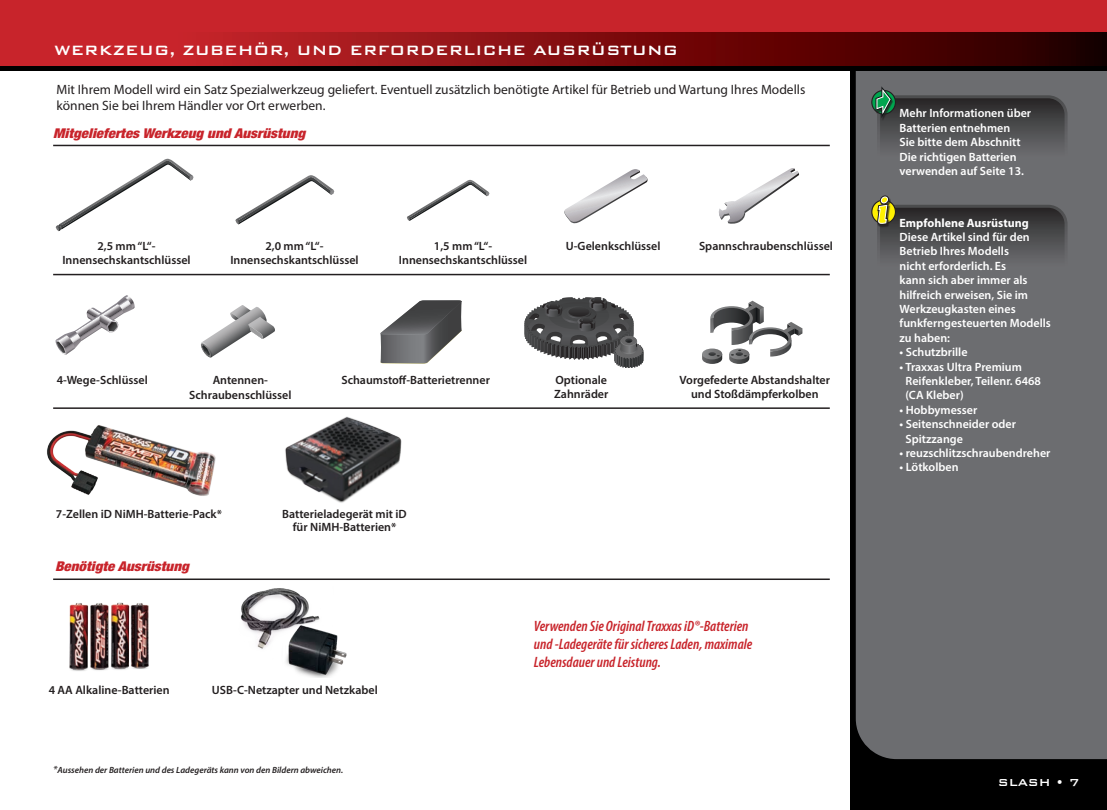
<style>
.page{position:relative;width:1107px;height:810px;background:#fff}
.page>*{position:absolute;margin:0;border:0;box-sizing:border-box;transform-origin:0 0}
.t1{font:500 18px "Bank Gothic BT";color:#fff}
.t2{font:italic 600 condensed 15px/18px "Myriad Pro";color:#c8242b}
.t3{font:13.5px/16.2px "Myriad Pro";color:#231f20}
.t4{font:italic 900 condensed 13.5px "Helvetica Neue LT Std";color:#c8242b;scale:1.11 1}
.t5{font:500 13.5px "Bank Gothic BT";letter-spacing:-.01em;color:#fff}
.t6{font:600 12px/14.4px "Myriad Pro";color:#fff}
.t7{font:600 12px/13.5px "Myriad Pro";color:#231f20;text-align:center}
.t8{font:700 12px "Myriad Pro";color:#fff}
.t9{font:italic 600 9px "Myriad Pro";color:#231f20}
.s1{font-weight:400;font-size:10.5px}
</style>
<div class="page">
<div style="left:850px;top:13px;width:257px;height:797px;background:#000"></div>
<div style="left:856px;top:71px;width:251px;height:688px;background:#6c6d70"></div>
<div style="left:0;top:0;width:1107px;height:70px;background:#000"></div>
<div style="left:0;top:0;width:1107px;height:51px;background:#c8242b"></div>
<svg style="left:0;top:32px;width:1107px;height:34px;background:#831013"></svg>
<svg style="left:872px;top:90px;width:23px;height:24px"></svg>
<div style="left:871px;top:90px;width:25px;height:25px;border:1px solid #231f20;border-radius:50%"></div>
<svg style="left:874px;top:82px;width:192px;height:96px;background:#56595a"></svg>
<div style="left:877px;top:205px;width:191px;height:84px;border:3px solid #fff;border-radius:18px"></div>
<svg style="left:872px;top:200px;width:23px;height:24px"></svg>
<div style="left:871px;top:200px;width:25px;height:24px;border:1px solid #231f20;border-radius:50%"></div>
<div style="left:878px;top:197px;width:13px;height:31px;background:#231f20;opacity:.75"></div>
<div style="left:880px;top:195px;width:9px;height:10px;border:3px solid #231f20;border-radius:50%"></div>
<div style="left:881px;top:197px;width:7px;height:6px;background:#fff101;border-radius:50%"></div>
<div style="left:881px;top:196px;width:7px;height:7px;border:1px solid #fff;border-radius:50%"></div>
<svg style="left:876px;top:202px;width:190px;height:85px;background:#575756"></svg>
<hr style="left:53px;top:274px;width:777px;height:1px;background:#231f20">
<hr style="left:53px;top:407px;width:777px;height:2px;background:#231f20">
<hr style="left:53px;top:145px;width:777px;height:1px;background:#231f20">
<hr style="left:53px;top:579px;width:777px;height:1px;background:#231f20">
<svg style="left:702px;top:301px;width:100px;height:63px"></svg>
<svg style="left:235px;top:175px;width:99px;height:50px"></svg>
<svg style="left:407px;top:180px;width:82px;height:41px"></svg>
<svg style="left:55px;top:295px;width:80px;height:60px"></svg>
<svg style="left:564px;top:169px;width:84px;height:55px"></svg>
<svg style="left:719px;top:168px;width:80px;height:56px"></svg>
<svg style="left:201px;top:305px;width:74px;height:53px"></svg>
<svg style="left:56px;top:159px;width:138px;height:72px"></svg>
<svg style="left:524px;top:297px;width:120px;height:71px"></svg>
<svg style="left:380px;top:300px;width:82px;height:64px"></svg>
<img style="left:47px;top:425px;width:169px;height:71px">
<img style="left:268px;top:407px;width:165px;height:96px">
<img style="left:69px;top:602px;width:80px;height:69px">
<img style="left:241px;top:588px;width:106px;height:89px">
<p class="t1" style="left:54px;top:40px;width:626px">WERKZEUG, ZUBEHÖR, UND ERFORDERLICHE AUSRÜSTUNG</p>
<p class="t3" style="left:56px;top:81px;width:751px">Mit Ihrem Modell wird ein Satz Spezialwerkzeug geliefert. Eventuell zusätzlich benötigte Artikel für Betrieb und Wartung Ihres Modells können Sie bei Ihrem Händler vor Ort erwerben.</p>
<p class="t4" style="left:53px;top:125px;width:229px">Mitgeliefertes Werkzeug und Ausrüstung</p>
<p class="t7" style="left:62px;top:239px;width:130px">2,5 mm “L“-<br>Innensechskantschlüssel</p>
<p class="t7" style="left:230px;top:239px;width:130px">2,0 mm “L“-<br>Innensechskantschlüssel</p>
<p class="t7" style="left:399px;top:239px;width:130px">1,5 mm “L“-<br>Innensechskantschlüssel</p>
<p class="t7" style="left:699px;top:239px;width:135px">Spannschraubenschlüssel</p>
<p class="t7" style="left:566px;top:239px;width:96px">U-Gelenkschlüssel</p>
<p class="t7" style="left:57px;top:373px;width:93px">4-Wege-Schlüssel</p>
<p class="t7" style="left:213px;top:373px;width:57px">Antennen-</p>
<p class="t7" style="left:341px;top:373px;width:150px">Schaumstoff-Batterietrenner</p>
<p class="t7" style="left:189px;top:388px;width:104px">Schraubenschlüssel</p>
<p class="t7" style="left:56px;top:507px;width:168px">7-Zellen iD NiMH-Batterie-Pack*</p>
<p class="t7" style="left:282px;top:507px;width:126px">Batterieladegerät mit iD für NiMH-Batterien*</p>
<p class="t4" style="left:55px;top:558px;width:122px">Benötigte Ausrüstung</p>
<p class="t7" style="left:49px;top:683px;width:122px">4 AA Alkaline-Batterien</p>
<p class="t7" style="left:212px;top:683px;width:167px">USB-C-Netzapter und Netzkabel</p>
<p class="t9" style="left:53px;top:764px;width:292px"><span class="s1">*</span>Aussehen der Batterien und des Ladegeräts kann von den Bildern abweichen.</p>
<p class="t7" style="left:554px;top:373px;width:56px;text-align:left">Optionale<br>Zahnräder</p>
<p class="t7" style="left:679px;top:373px;width:152px">Vorgefederte Abstandshalter und Stoßdämpferkolben</p>
<p class="t2" style="left:534px;top:617px;width:220px">Verwenden Sie Original Traxxas iD®-Batterien und -Ladegeräte für sicheres Laden, maximale<br>Lebensdauer und Leistung.</p>
<p class="t6" style="left:900px;top:106px;width:133px">Mehr Informationen über<br>Batterien entnehmen<br>Sie bitte dem Abschnitt<br>Die richtigen Batterien verwenden auf Seite 13.</p>
<p class="t8" style="left:900px;top:215px;width:131px">Empfohlene Ausrüstung</p>
<p class="t6" style="left:900px;top:229px;width:153px">Diese Artikel sind für den<br>Betrieb Ihres Modells<br>nicht erforderlich. Es<br>kann sich aber immer als hilfreich erweisen, Sie im<br>Werkzeugkasten eines funkferngesteuerten Modells zu haben:</p>
<p class="t6" style="left:900px;top:345px;width:69px">• Schutzbrille</p>
<p class="t6" style="left:906px;top:359px;width:137px;text-indent:-6px">• Traxxas Ultra Premium<br>Reifenkleber, Teilenr. 6468 (CA Kleber)</p>
<p class="t6" style="left:900px;top:402px;width:79px">• Hobbymesser</p>
<p class="t6" style="left:906px;top:417px;width:112px;text-indent:-6px">• Seitenschneider oder<br>Spitzzange</p>
<p class="t6" style="left:900px;top:445px;width:152px">• reuzschlitzschraubendreher</p>
<p class="t6" style="left:900px;top:460px;width:60px">• Lötkolben</p>
<p class="t5" style="left:998px;top:775px;width:83px">SLASH • 7</p>
</div>
